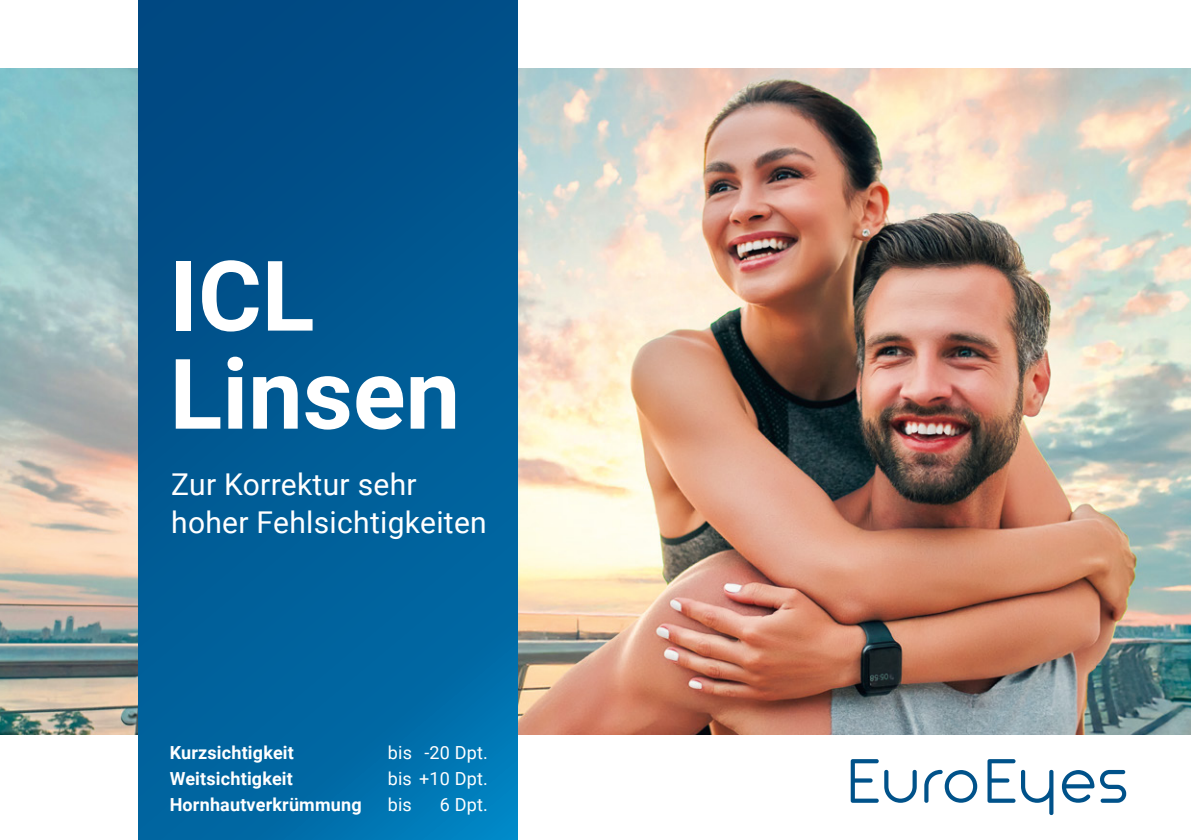
<style>
.page{position:relative;width:1191px;height:840px;background:#fff}
.page>*{position:absolute;margin:0;border:0;box-sizing:border-box;transform-origin:0 0}
.t1{font:700 97.4px/98px "Roboto";color:#fff}
.t2{font:30px/38px "Roboto";letter-spacing:.01em;color:#fff}
.t3{font:700 18px "Roboto";letter-spacing:.01em;color:#fff}
.t4{font:18px "Roboto";letter-spacing:.01em;color:#fff}
</style>
<div class="page">
<img style="left:0;top:68px;width:1191px;height:666px">
<div style="left:139px;top:0;width:379px;height:839px;background:linear-gradient(to bottom,#004881,#006eaa)"></div>
<svg style="left:850px;top:759px;width:28px;height:43px"></svg>
<svg style="left:884px;top:769px;width:32px;height:33px"></svg>
<svg style="left:924px;top:769px;width:53px;height:33px"></svg>
<svg style="left:987px;top:759px;width:28px;height:43px"></svg>
<svg style="left:1021px;top:769px;width:32px;height:45px"></svg>
<svg style="left:1062px;top:770px;width:32px;height:32px"></svg>
<svg style="left:1100px;top:769px;width:26px;height:33px"></svg>
<h1 class="t1" style="left:170px;top:243px;width:292px">ICL<br>Linsen</h1>
<h2 class="t2" style="left:171px;top:464px;width:317px">Zur Korrektur sehr hoher Fehlsichtigkeiten</h2>
<p class="t3" style="left:170px;top:739px;width:126px">Kurzsichtigkeit</p>
<p class="t4" style="left:388px;top:739px;width:102px">bis -20 Dpt.</p>
<p class="t3" style="left:170px;top:765px;width:125px">Weitsichtigkeit</p>
<p class="t4" style="left:388px;top:765px;width:102px">bis +10 Dpt.</p>
<p class="t3" style="left:170px;top:791px;width:193px">Hornhautverkrümmung</p>
<p class="t4" style="left:388px;top:791px;width:26px">bis</p>
<p class="t4" style="left:440px;top:791px;width:49px">6 Dpt.</p>
</div>
